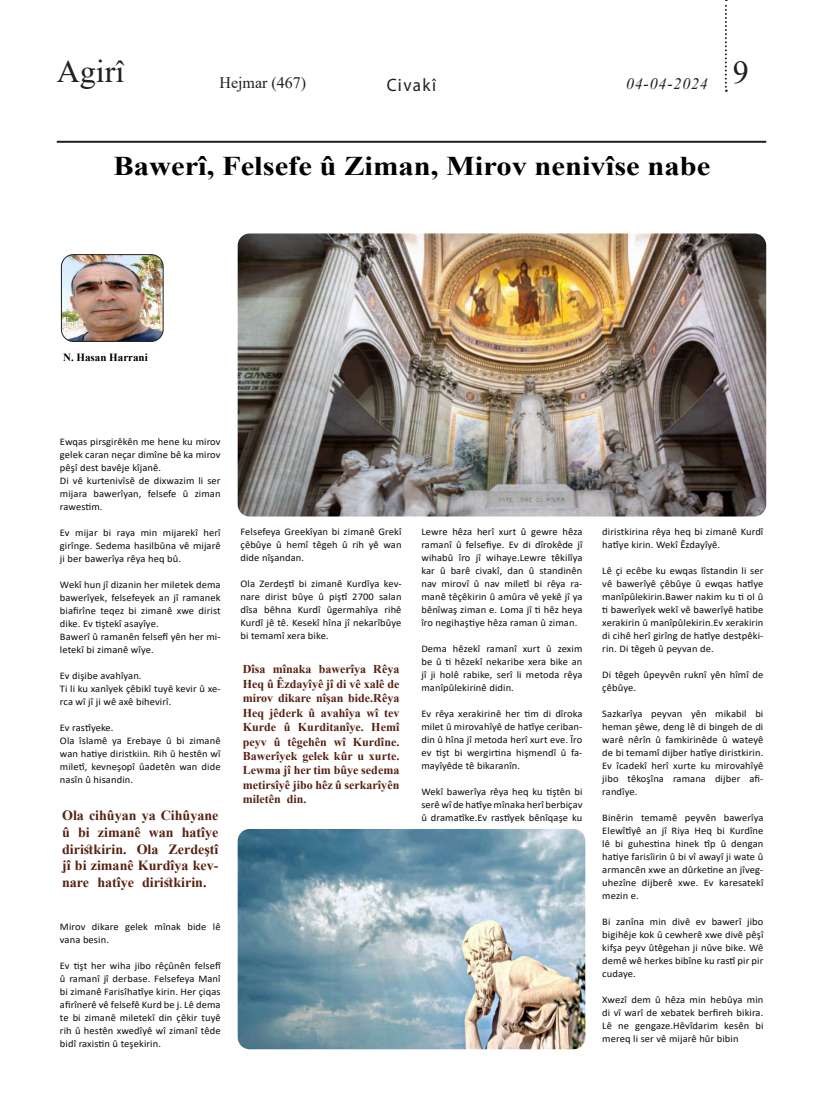
<style>
.page{position:relative;width:823px;height:1106px;background:#fff}
.page>*{position:absolute;margin:0;border:0;box-sizing:border-box;transform-origin:0 0}
.t1{font:32px "Times New Roman";color:#231f20}
.t2{font:700 27px "Times New Roman";color:#000;scale:1.13 1}
.t3{font:18px "Myriad Pro";letter-spacing:.08em;color:#231f20;scale:.95 1}
.t4{font:16px "Times New Roman";color:#231f20}
.t5{font:italic 16px "Times New Roman";letter-spacing:.05em;color:#231f20}
.Heading_3{font:700 14px/16.8px "Times New Roman";color:#572111;text-align:justify}
.Heading_3-2{font:700 12px/14.4px "Times New Roman";color:#572111;text-align:justify}
.t6{font:700 11px "Times New Roman";color:#000}
.t7{font:10.1px/13px "Calibri";letter-spacing:.01em;color:#0b0b0e;text-align:justify;scale:1.04 1}
</style>
<div class="page">
<svg style="left:724px;top:0;width:2px;height:92px"></svg>
<hr style="left:57px;top:141px;width:708px;height:2px;background:#231f20">
<img style="left:61px;top:255px;width:102px;height:86px">
<div style="left:61px;top:254px;width:102px;height:88px;border:1px solid #231f20;border-radius:12px"></div>
<img style="left:237px;top:233px;width:528px;height:283px">
<img style="left:237px;top:829px;width:348px;height:220px">
<h1 class="t1" style="left:57px;top:49px;width:69px">Agirî</h1>
<h3 class="t4" style="left:219px;top:71px;width:88px">Hejmar (467)</h3>
<p class="t3" style="left:386px;top:74px;width:54px">Civakî</p>
<h3 class="t5" style="left:625px;top:72px;width:124px">04-04-2024 <sup>9</sup></h3>
<p class="t2" style="left:113px;top:147px;width:529px">Bawerî, Felsefe û Ziman, Mirov nenivîse nabe</p>
<p class="t6" style="left:63px;top:350px;width:86px">N. Hasan Harrani</p>
<p class="t7" style="left:60px;top:435px;width:156px">Ewqas pirsgirêkên me hene ku mirov gelek caran neçar dimîne bê ka mirov pêşî dest bavêje kîjanê.</p>
<p class="t7" style="left:60px;top:474px;width:156px">Di vê kurtenivîsê de dixwazim li ser mijara bawerîyan, felsefe û ziman rawestim.</p>
<p class="t7" style="left:60px;top:526px;width:156px">Ev mijar bi raya min mijarekî herî girînge. Sedema hasilbûna vê mijarê ji ber bawerîya rêya heq bû.</p>
<p class="t7" style="left:60px;top:578px;width:156px">Wekî hun jî dizanin her miletek dema bawerîyek, felsefeyek an jî ramanek biafirîne teqez bi zimanê xwe dirist dike. Ev tiştekî asayîye.</p>
<p class="t7" style="left:60px;top:630px;width:156px">Bawerî û ramanên felsefî yên her mi&shy;letekî bi zimanê wîye.</p>
<p class="t7" style="left:60px;top:669px;width:80px">Ev dişibe avahîyan.</p>
<p class="t7" style="left:60px;top:682px;width:156px">Ti li ku xanîyek çêbikî tuyê kevir û xe&shy;rca wî jî ji wê axê bihevirî.</p>
<p class="t7" style="left:60px;top:721px;width:53px">Ev rastîyeke.</p>
<p class="t7" style="left:60px;top:734px;width:156px">Ola îslamê ya Erebaye û bi zimanê wan hatiye diristkiin. Rih û hestên wî miletî, kevneşopî ûadetên wan dide nasîn û hisandin.</p>
<p class="Heading_3" style="left:62px;top:806px;width:158px">Ola cihûyan ya Cihûyane û bi zimanê wan hatîye diristkirin. Ola Zerdeştî jî bi zimanê Kurdîya kev&shy;nare hatîye diristkirin.</p>
<p class="t7" style="left:60px;top:920px;width:156px">Mirov dikare gelek mînak bide lê vana besin.</p>
<p class="t7" style="left:60px;top:959px;width:156px">Ev tişt her wiha jibo rêçûnên felsefî û ramanî jî derbase. Felsefeya Manî bi zimanê Farisîhatîye kirin. Her çiqas afirînerê vê felsefê Kurd be j. Lê dema te bi zimanê miletekî din çêkir tuyê rih û hestên xwedîyê wî zimanî têde bidî raxistin û teşekirin.</p>
<p class="t7" style="left:240px;top:525px;width:156px">Felsefeya Greekîyan bi zimanê Grekî çêbûye û hemî têgeh û rih yê wan dide nîşandan.</p>
<p class="t7" style="left:240px;top:577px;width:156px">Ola Zerdeştî bi zimanê Kurdîya kev&shy;nare dirist bûye û piştî 2700 salan dîsa bêhna Kurdî ûgermahîya rihê Kurdî jê tê. Kesekî hîna jî nekarîbûye bi temamî xera bike.</p>
<p class="Heading_3-2" style="left:242px;top:662px;width:158px">Dîsa mînaka bawerîya Rêya Heq û Êzdayîyê jî di vê xalê de mirov dikare nîşan bide.Rêya Heq jêderk û avahîya wî tev Kurde û Kurditanîye. Hemî peyv û têgehên wî Kurdîne.<br>Bawerîyek gelek kûr u xurte.<br>Lewma jî her tim bûye sedema metirsîyê jibo hêz û serkarîyên miletên din.</p>
<p class="t7" style="left:421px;top:524px;width:156px">Lewre hêza herî xurt û gewre hêza ramanî û felsefiye. Ev di dîrokêde jî wihabû îro jî wihaye.Lewre têkilîya kar û barê civakî, dan û standinên nav mirovî û nav miletî bi rêya ra&shy;manê têçêkirin û amûra vê yekê jî ya bênîwaş ziman e. Loma jî ti hêz heya îro negihaştiye hêza raman û ziman.</p>
<p class="t7" style="left:421px;top:641px;width:156px">Dema hêzekî ramanî xurt û zexim be û ti hêzekî nekaribe xera bike an jî ji holê rabike, serî li metoda rêya manîpûlekirinê didin.</p>
<p class="t7" style="left:421px;top:706px;width:156px">Ev rêya xerakirinê her tim di dîroka milet û mirovahîyê de hatîye ceriban&shy;din û hîna jî metoda herî xurt eve. Îro ev tişt bi wergirtina hişmendî û fa&shy;mayîyêde tê bikaranîn.</p>
<p class="t7" style="left:421px;top:784px;width:156px">Wekî bawerîya rêya heq ku tiştên bi serê wî de hatîye mînaka herî berbiçav û dramatîke.Ev rastîyek bênîqaşe ku</p>
<p class="t7" style="left:602px;top:524px;width:156px">diristkirina rêya heq bi zimanê Kurdî hatîye kirin. Wekî Êzdayîyê.</p>
<p class="t7" style="left:602px;top:563px;width:156px">Lê çi ecêbe ku ewqas lîstandin li ser vê bawerîyê çêbûye û ewqas hatîye manîpûlekirin.Bawer nakim ku ti ol û ti bawerîyek wekî vê bawerîyê hatibe xerakirin û manîpûlekirin.Ev xerakirin di cihê herî girîng de hatîye destpêki&shy;rin. Di têgeh û peyvan de.</p>
<p class="t7" style="left:602px;top:667px;width:156px">Di têgeh ûpeyvên ruknî yên hîmî de çêbûye.</p>
<p class="t7" style="left:602px;top:706px;width:156px">Sazkarîya peyvan yên mikabil bi heman şêwe, deng lê di bingeh de di warê nêrîn û famkirinêde û wateyê de bi temamî dijber hatîye diristkirin.</p>
<p class="t7" style="left:602px;top:758px;width:156px">Ev îcadekî herî xurte ku mirovahîyê jibo têkoşîna ramana dijber afi&shy;randîye.</p>
<p class="t7" style="left:602px;top:810px;width:156px">Binêrin temamê peyvên bawerîya Elewîtîyê an jî Riya Heq bi Kurdîne lê bi guhestina hinek tîp û dengan hatiye farisîirin û bi vî awayî ji wate û armancên xwe an dûrketine an jîveg&shy;uhezîne dijberê xwe. Ev karesatekî mezin e.</p>
<p class="t7" style="left:602px;top:914px;width:156px">Bi zanîna min divê ev bawerî jibo bigihêje kok û cewherê xwe divê pêşî kifşa peyv ûtêgehan ji nûve bike. Wê demê wê herkes bibîne ku rastî pir pir cudaye.</p>
<p class="t7" style="left:602px;top:992px;width:156px">Xwezî dem û hêza min hebûya min di vî warî de xebatek berfireh bikira.<br>Lê ne gengaze.Hêvîdarim kesên bi mereq li ser vê mijarê hûr bibin</p>
</div>
